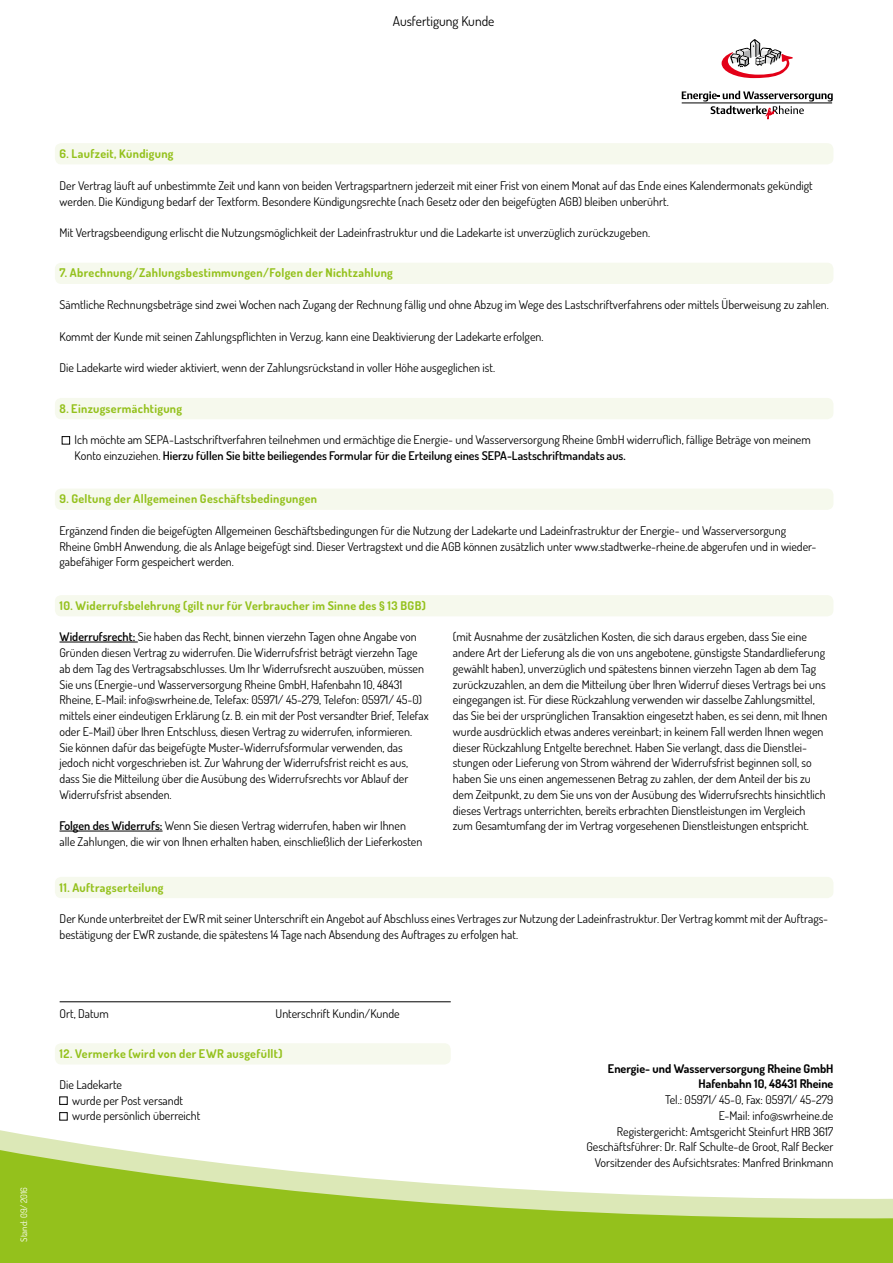
<style>
.page{position:relative;width:893px;height:1263px;background:#fff}
.page>*{position:absolute;margin:0;border:0;box-sizing:border-box;transform-origin:0 0}
.t1{font:13.5px "Dosis";color:#000}
.t2{font:12px/15.8px "Dosis";color:#000}
.t3{font:700 12px "Dosis";letter-spacing:.025em;color:#94c11c}
.t4{font:700 12px/15.8px "Dosis";color:#000;text-align:right}
.t5{font:9px "Dosis";color:#fff}
.s1{font-weight:600}
</style>
<div class="page">
<svg style="left:0;top:1096px;width:893px;height:167px"></svg>
<div style="left:55px;top:143px;width:778px;height:21px;background:#f6f9ed;border-radius:6px"></div>
<div style="left:55px;top:263px;width:778px;height:21px;background:#f6f9ed;border-radius:6px"></div>
<div style="left:62px;top:436px;width:8px;height:8px;border:1px solid #000"></div>
<div style="left:55px;top:398px;width:778px;height:21px;background:#f6f9ed;border-radius:6px"></div>
<div style="left:55px;top:489px;width:778px;height:21px;background:#f6f9ed;border-radius:6px"></div>
<div style="left:60px;top:1112px;width:7px;height:8px;border:1px solid #000"></div>
<div style="left:55px;top:1043px;width:396px;height:21px;background:#f6f9ed;border-radius:6px"></div>
<hr style="left:60px;top:642px;width:78px;height:1px;background:#000">
<hr style="left:60px;top:831px;width:103px;height:1px;background:#000">
<div style="left:55px;top:595px;width:778px;height:21px;background:#f6f9ed;border-radius:6px"></div>
<div style="left:55px;top:877px;width:778px;height:21px;background:#f6f9ed;border-radius:6px"></div>
<hr style="left:60px;top:1001px;width:391px;height:1px;background:#000">
<svg style="left:682px;top:91px;width:151px;height:28px"></svg>
<svg style="left:722px;top:39px;width:71px;height:39px"></svg>
<p class="t1" style="left:393px;top:12px;width:103px">Ausfertigung Kunde</p>
<p class="t5" style="left:18px;top:1242px;width:56px;rotate:-90deg">Stand: 09/ 2016</p>
<p class="t3" style="left:60px;top:146px;width:116px">6. Laufzeit, Kündigung</p>
<p class="t2" style="left:60px;top:177px;width:755px">Der Vertrag läuft auf unbestimmte Zeit und kann von beiden Vertragspartnern jederzeit mit einer Frist von einem Monat auf das Ende eines Kalendermonats gekündigt werden. Die Kündigung bedarf der Textform. Besondere Kündigungsrechte (nach Gesetz oder den beigefügten AGB) bleiben unberührt.</p>
<p class="t2" style="left:60px;top:225px;width:592px">Mit Vertragsbeendigung erlischt die Nutzungsmöglichkeit der Ladeinfrastruktur und die Ladekarte ist unverzüglich zurückzugeben.</p>
<p class="t3" style="left:60px;top:265px;width:335px">7. Abrechnung/Zahlungsbestimmungen/Folgen der Nichtzahlung</p>
<p class="t2" style="left:60px;top:297px;width:771px">Sämtliche Rechnungsbeträge sind zwei Wochen nach Zugang der Rechnung fällig und ohne Abzug im Wege des Lastschriftverfahrens oder mittels Überweisung zu zahlen.</p>
<p class="t2" style="left:60px;top:328px;width:485px">Kommt der Kunde mit seinen Zahlungspflichten in Verzug, kann eine Deaktivierung der Ladekarte erfolgen.</p>
<p class="t2" style="left:60px;top:360px;width:437px">Die Ladekarte wird wieder aktiviert, wenn der Zahlungsrückstand in voller Höhe ausgeglichen ist.</p>
<p class="t3" style="left:60px;top:400px;width:124px">8. Einzugsermächtigung</p>
<p class="t2" style="left:75px;top:432px;width:738px">Ich möchte am SEPA-Lastschriftverfahren teilnehmen und ermächtige die Energie- und Wasserversorgung Rheine GmbH widerruflich, fällige Beträge von meinem<br>Konto einzuziehen. <span class="s1">Hierzu füllen Sie bitte beiliegendes Formular für die Erteilung eines SEPA-Lastschriftmandats aus.</span></p>
<p class="t3" style="left:60px;top:491px;width:259px">9. Geltung der Allgemeinen Geschäftsbedingungen</p>
<p class="t2" style="left:60px;top:522px;width:758px">Ergänzend finden die beigefügten Allgemeinen Geschäftsbedingungen für die Nutzung der Ladekarte und Ladeinfrastruktur der Energie- und Wasserversorgung<br>Rheine GmbH Anwendung, die als Anlage beigefügt sind. Dieser Vertragstext und die AGB können zusätzlich unter www.stadtwerke-rheine.de abgerufen und in wieder&shy;gabefähiger Form gespeichert werden.</p>
<p class="t3" style="left:60px;top:598px;width:368px">10. Widerrufsbelehrung (gilt nur für Verbraucher im Sinne des § 13 BGB)</p>
<p class="t2" style="left:60px;top:629px;width:371px"><span class="s1">Widerrufsrecht:</span> Sie haben das Recht, binnen vierzehn Tagen ohne Angabe von Gründen diesen Vertrag zu widerrufen. Die Widerrufsfrist beträgt vierzehn Tage ab dem Tag des Vertragsabschlusses. Um Ihr Widerrufsrecht auszuüben, müssen Sie uns (Energie-und Wasserversorgung Rheine GmbH, Hafenbahn 10, 48431<br>Rheine, E-Mail: info@swrheine.de, Telefax: 05971/ 45-279, Telefon: 05971/ 45-0) mittels einer eindeutigen Erklärung (z. B. ein mit der Post versandter Brief, Telefax oder E-Mail) über Ihren Entschluss, diesen Vertrag zu widerrufen, informieren.<br>Sie können dafür das beigefügte Muster-Widerrufsformular verwenden, das jedoch nicht vorgeschrieben ist. Zur Wahrung der Widerrufsfrist reicht es aus, dass Sie die Mitteilung über die Ausübung des Widerrufsrechts vor Ablauf der Widerrufsfrist absenden.</p>
<p class="t2" style="left:60px;top:818px;width:364px"><span class="s1">Folgen des Widerrufs:</span> Wenn Sie diesen Vertrag widerrufen, haben wir Ihnen alle Zahlungen, die wir von Ihnen erhalten haben, einschließlich der Lieferkosten</p>
<p class="t2" style="left:453px;top:629px;width:376px">(mit Ausnahme der zusätzlichen Kosten, die sich daraus ergeben, dass Sie eine andere Art der Lieferung als die von uns angebotene, günstigste Standardlieferung gewählt haben), unverzüglich und spätestens binnen vierzehn Tagen ab dem Tag zurückzuzahlen, an dem die Mitteilung über Ihren Widerruf dieses Vertrags bei uns eingegangen ist. Für diese Rückzahlung verwenden wir dasselbe Zahlungsmittel, das Sie bei der ursprünglichen Transaktion eingesetzt haben, es sei denn, mit Ihnen wurde ausdrücklich etwas anderes vereinbart; in keinem Fall werden Ihnen wegen dieser Rückzahlung Entgelte berechnet. Haben Sie verlangt, dass die Dienstlei&shy;stungen oder Lieferung von Strom während der Widerrufsfrist beginnen soll, so haben Sie uns einen angemessenen Betrag zu zahlen, der dem Anteil der bis zu dem Zeitpunkt, zu dem Sie uns von der Ausübung des Widerrufsrechts hinsichtlich dieses Vertrags unterrichten, bereits erbrachten Dienstleistungen im Vergleich zum Gesamtumfang der im Vertrag vorgesehenen Dienstleistungen entspricht.</p>
<p class="t3" style="left:60px;top:879px;width:105px">11. Auftragserteilung</p>
<p class="t2" style="left:60px;top:911px;width:770px">Der Kunde unterbreitet der EWR mit seiner Unterschrift ein Angebot auf Abschluss eines Vertrages zur Nutzung der Ladeinfrastruktur. Der Vertrag kommt mit der Auftrags&shy;bestätigung der EWR zustande, die spätestens 14 Tage nach Absendung des Auftrages zu erfolgen hat.</p>
<p class="t2" style="left:60px;top:1005px;width:51px">Ort, Datum</p>
<p class="t2" style="left:276px;top:1005px;width:126px">Unterschrift Kundin/Kunde</p>
<p class="t3" style="left:60px;top:1046px;width:225px">12. Vermerke (wird von der EWR ausgefüllt)</p>
<p class="t2" style="left:72px;top:1076px;width:130px;text-indent:-13px">Die Ladekarte<br>wurde per Post versandt wurde persönlich überreicht</p>
<p class="t4" style="left:608px;top:1060px;width:227px">Energie- und Wasserversorgung Rheine GmbH<br>Hafenbahn 10, 48431 Rheine</p>
<p class="t2" style="left:586px;top:1091px;width:249px;text-align:right">Tel.: 05971/ 45-0, Fax: 05971/ 45-279<br>E-Mail: info@swrheine.de<br>Registergericht: Amtsgericht Steinfurt HRB 3617<br>Geschäftsführer: Dr. Ralf Schulte-de Groot, Ralf Becker Vorsitzender des Aufsichtsrates: Manfred Brinkmann</p>
</div>
